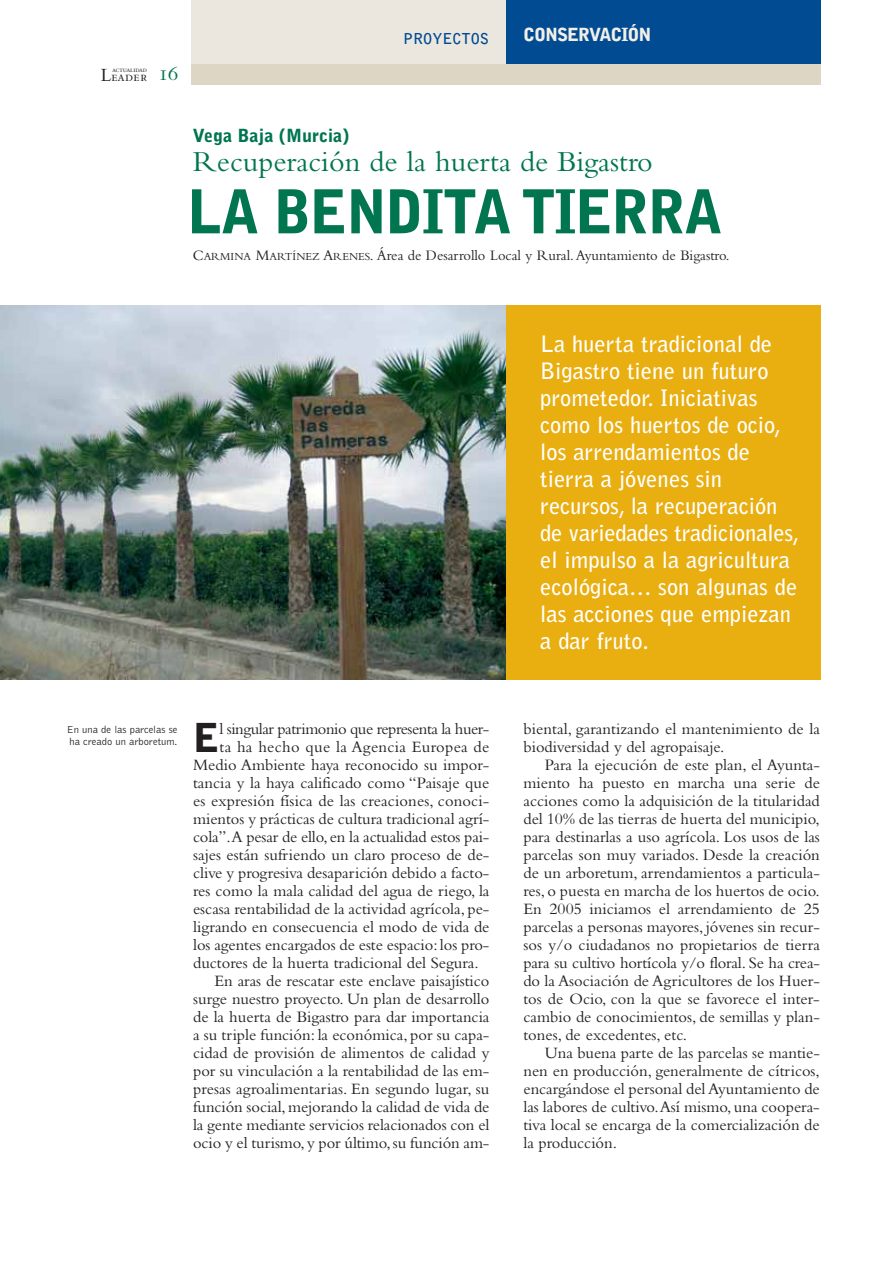
<style>
.page{position:relative;width:893px;height:1263px;background:#fff}
.page>*{position:absolute;margin:0;border:0;box-sizing:border-box;transform-origin:0 0}
.t1{font:900 60px "Bell Gothic";letter-spacing:-.03em;color:#007550;scale:.95 1}
.t2{font:900 39.6px "Bell Gothic";color:#231f20}
.t3{font:30px "Bembo";color:#007550}
.t4{font:700 22.5px/27px "Bell Gothic";color:#fff}
.t5{font:22.5px "Bembo SC";color:#007550}
.t6{font:900 18px "Bell Gothic";color:#007550}
.t7{font:900 18px "Bell Gothic";letter-spacing:-.055em;color:#f2efe8}
.t8{font:16.5px/18px "Bembo";color:#231f20;text-align:justify}
.t9{font:16.5px "Bembo";letter-spacing:-.025em;color:#231f20}
.t10{font:16.5px "Bembo";letter-spacing:.02em;color:#231f20}
.t11{font:15px "Bembo";color:#231f20}
.t12{font:700 15px "Bell Gothic";color:#004b92}
.t13{font:14.25px "Bembo SC";letter-spacing:.015em;color:#231f20}
.t14{font:300 10.5px/12px "Bell Gothic";color:#231f20}
.t15{font:7.5px "Bembo SC";letter-spacing:-.04em;color:#231f20}
.s1{font-size:19.5px}
.s2{font-size:11.25px}
</style>
<div class="page">
<img style="left:0;top:305px;width:506px;height:374px">
<div style="left:191px;top:64px;width:630px;height:21px;background:#ded6c5"></div>
<div style="left:191px;top:0;width:315px;height:64px;background:#ece7de"></div>
<div style="left:506px;top:0;width:315px;height:64px;background:#004b92"></div>
<div style="left:506px;top:305px;width:315px;height:374px;background:#e9ae10"></div>
<p class="t15" style="left:112px;top:67px;width:36px">actualidad</p>
<p class="t13" style="left:101px;top:72px;width:48px"><span class="s1">L</span>eader</p>
<h3 class="t5" style="left:158px;top:65px;width:22px">16</h3>
<p class="t12" style="left:403px;top:32px;width:87px">PROYECTOS</p>
<p class="t7" style="left:523px;top:27px;width:130px">CONSERVACIÓN</p>
<p class="t6" style="left:193px;top:129px;width:158px">Vega Baja (Murcia)</p>
<h3 class="t3" style="left:193px;top:151px;width:461px">Recuperación de la huerta de Bigastro</h3>
<h1 class="t1" style="left:188px;top:189px;width:564px">LA BENDITA TIERRA</h1>
<p class="t11" style="left:193px;top:250px;width:538px">C<span class="s2">ARMINA</span> M<span class="s2">ARTÍNEZ</span> A<span class="s2">RENES</span>. Área de Desarrollo Local y Rural. Ayuntamiento de Bigastro.</p>
<p class="t4" style="left:540px;top:332px;width:260px">La huerta tradicional de<br>Bigastro tiene un futuro prometedor. Iniciativas como los huertos de ocio, los arrendamientos de tierra a jóvenes sin recursos, la recuperación de variedades tradicionales, el impulso a la agricultura ecológica… son algunas de las acciones que empiezan a dar fruto.</p>
<p class="t14" style="left:67px;top:725px;width:112px">En una de las parcelas se ha creado un arboretum.</p>
<h2 class="t2" style="left:193px;top:723px;width:28px">E</h2>
<p class="t9" style="left:220px;top:723px;width:271px">l singular patrimonio que representa la huer-</p>
<p class="t10" style="left:220px;top:741px;width:271px">ta ha hecho que la Agencia Europea de</p>
<p class="t8" style="left:193px;top:757px;width:298px">Medio Ambiente haya reconocido su impor-</p>
<p class="t8" style="left:193px;top:775px;width:298px">tancia y la haya calificado como “Paisaje que</p>
<p class="t8" style="left:193px;top:793px;width:298px">es expresión física de las creaciones, conoci-</p>
<p class="t8" style="left:193px;top:811px;width:298px">mientos y prácticas de cultura tradicional agrí-</p>
<p class="t8" style="left:193px;top:829px;width:298px">cola”.A pesar de ello, en la actualidad estos pai-</p>
<p class="t8" style="left:193px;top:847px;width:298px">sajes están sufriendo un claro proceso de de-</p>
<p class="t8" style="left:193px;top:865px;width:298px">clive y progresiva desaparición debido a facto-</p>
<p class="t8" style="left:193px;top:883px;width:298px">res como la mala calidad del agua de riego, la</p>
<p class="t8" style="left:193px;top:901px;width:298px">escasa rentabilidad de la actividad agrícola, pe-</p>
<p class="t8" style="left:193px;top:919px;width:298px">ligrando en consecuencia el modo de vida de</p>
<p class="t8" style="left:193px;top:937px;width:298px">los agentes encargados de este espacio: los pro-</p>
<p class="t8" style="left:193px;top:955px;width:287px">ductores de la huerta tradicional del Segura.</p>
<p class="t8" style="left:214px;top:973px;width:277px">En aras de rescatar este enclave paisajístico</p>
<p class="t8" style="left:193px;top:991px;width:298px">surge nuestro proyecto. Un plan de desarrollo</p>
<p class="t8" style="left:193px;top:1009px;width:298px">de la huerta de Bigastro para dar importancia</p>
<p class="t8" style="left:193px;top:1027px;width:298px">a su triple función: la económica, por su capa-</p>
<p class="t8" style="left:193px;top:1045px;width:298px">cidad de provisión de alimentos de calidad y</p>
<p class="t8" style="left:193px;top:1063px;width:298px">por su vinculación a la rentabilidad de las em-</p>
<p class="t8" style="left:193px;top:1081px;width:298px">presas agroalimentarias. En segundo lugar, su</p>
<p class="t8" style="left:193px;top:1099px;width:298px">función social, mejorando la calidad de vida de</p>
<p class="t8" style="left:193px;top:1117px;width:298px">la gente mediante servicios relacionados con el</p>
<p class="t8" style="left:193px;top:1135px;width:298px">ocio y el turismo, y por último, su función am-</p>
<p class="t8" style="left:523px;top:721px;width:298px">biental, garantizando el mantenimiento de la biodiversidad y del agropaisaje.</p>
<p class="t8" style="left:523px;top:757px;width:298px;text-indent:21px">Para la ejecución de este plan, el Ayunta&shy;miento ha puesto en marcha una serie de acciones como la adquisición de la titularidad del 10% de las tierras de huerta del municipio, para destinarlas a uso agrícola. Los usos de las parcelas son muy variados. Desde la creación de un arboretum, arrendamientos a particula&shy;res, o puesta en marcha de los huertos de ocio.<br>En 2005 iniciamos el arrendamiento de 25 parcelas a personas mayores, jóvenes sin recur&shy;sos y/o ciudadanos no propietarios de tierra para su cultivo hortícola y/o floral. Se ha crea&shy;do la Asociación de Agricultores de los Huer&shy;tos de Ocio, con la que se favorece el inter&shy;cambio de conocimientos, de semillas y plan&shy;tones, de excedentes, etc.</p>
<p class="t8" style="left:523px;top:1045px;width:298px;text-indent:21px">Una buena parte de las parcelas se mantie&shy;nen en producción, generalmente de cítricos, encargándose el personal del Ayuntamiento de las labores de cultivo. Así mismo, una coopera&shy;tiva local se encarga de la comercialización de la producción.</p>
</div>
